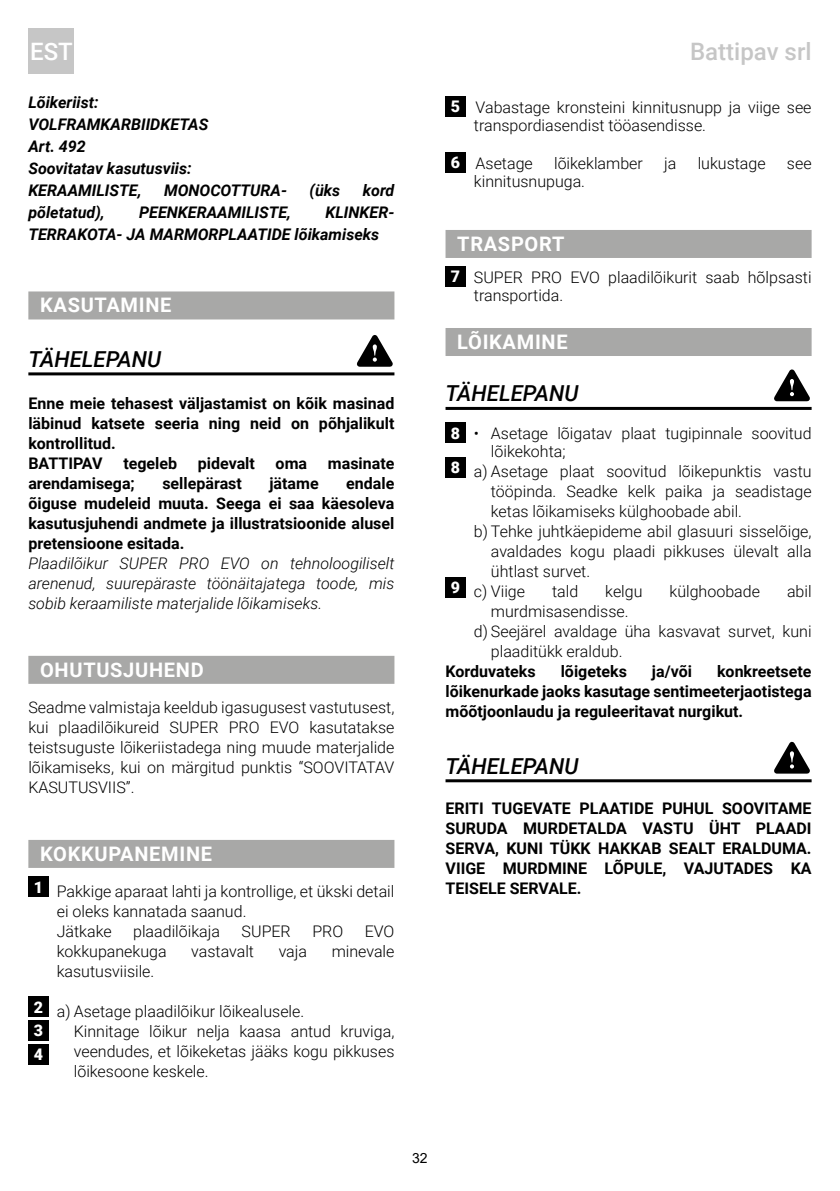
<style>
.page{position:relative;width:840px;height:1191px;background:#fff}
.page>*{position:absolute;margin:0;border:0;box-sizing:border-box;transform-origin:0 0}
.t1{font:500 24px "Roboto";color:#c6c6c6}
.t2{font:500 24px "Roboto";color:#fff}
.t3{font:italic 500 22px "Roboto";color:#000}
.t4{font:700 20px "Roboto";letter-spacing:.035em;color:#fff}
.t5{font:300 16px/20px "Roboto";color:#000}
.t6{font:700 16px/20px "Roboto";color:#000;text-align:justify}
.t7{font:italic 700 16px/22px "Roboto";color:#000}
.t8{font:italic 300 16px/20px "Roboto";color:#000;text-align:justify}
.t9{font:900 16px "Roboto";color:#fff}
.t10{font:14px "Arial";color:#000}
.s1{font-weight:900;color:#fff}
</style>
<div class="page">
<div style="left:28px;top:28px;width:46px;height:46px;background:#c6c6c6"></div>
<div style="left:28px;top:291px;width:366px;height:28px;background:#a8a8a7"></div>
<hr style="left:28px;top:372px;width:366px;height:3px;background:#000">
<div style="left:28px;top:656px;width:366px;height:28px;background:#a8a8a7"></div>
<div style="left:28px;top:840px;width:366px;height:28px;background:#a8a8a7"></div>
<svg style="left:357px;top:335px;width:35px;height:32px"></svg>
<div style="left:28px;top:877px;width:20px;height:20px;background:#000"></div>
<div style="left:28px;top:997px;width:20px;height:20px;background:#000"></div>
<div style="left:28px;top:1020px;width:20px;height:20px;background:#000"></div>
<div style="left:445px;top:230px;width:366px;height:28px;background:#a8a8a7"></div>
<div style="left:445px;top:328px;width:366px;height:28px;background:#a8a8a7"></div>
<hr style="left:445px;top:407px;width:366px;height:3px;background:#000">
<hr style="left:445px;top:779px;width:366px;height:3px;background:#000">
<div style="left:445px;top:96px;width:20px;height:20px;background:#000"></div>
<div style="left:445px;top:152px;width:20px;height:20px;background:#000"></div>
<div style="left:445px;top:266px;width:20px;height:20px;background:#000"></div>
<svg style="left:774px;top:369px;width:35px;height:32px"></svg>
<div style="left:445px;top:423px;width:20px;height:20px;background:#000"></div>
<div style="left:445px;top:457px;width:20px;height:20px;background:#000"></div>
<div style="left:445px;top:577px;width:20px;height:20px;background:#000"></div>
<svg style="left:774px;top:742px;width:35px;height:31px"></svg>
<div style="left:28px;top:1044px;width:20px;height:20px;background:#000"></div>
<h1 class="t2" style="left:30px;top:35px;width:44px">EST</h1>
<h1 class="t1" style="left:689px;top:35px;width:123px">Battipav srl</h1>
<p class="t7" style="left:28px;top:91px;width:181px">Lõikeriist:<br>VOLFRAMKARBIIDKETAS<br>Art. 492<br>Soovitatav kasutusviis:<br>KERAAMILISTE,</p>
<p class="t7" style="left:164px;top:179px;width:125px">MONOCOTTURA-</p>
<p class="t7" style="left:309px;top:179px;width:32px">(üks</p>
<p class="t7" style="left:362px;top:179px;width:33px">kord</p>
<p class="t7" style="left:28px;top:201px;width:78px">põletatud),</p>
<p class="t7" style="left:139px;top:201px;width:153px">PEENKERAAMILISTE,</p>
<p class="t7" style="left:28px;top:201px;width:367px;text-indent:297px">KLINKER-<br>TERRAKOTA- JA MARMORPLAATIDE lõikamiseks</p>
<p class="t4" style="left:40px;top:291px;width:133px">KASUTAMINE</p>
<h2 class="t3" style="left:28px;top:343px;width:134px">TÄHELEPANU</h2>
<p class="t6" style="left:28px;top:392px;width:367px;text-align:left">Enne meie tehasest väljastamist on kõik masinad läbinud katsete seeria ning neid on põhjalikult kontrollitud.<br>BATTIPAV</p>
<p class="t6" style="left:123px;top:452px;width:55px">tegeleb</p>
<p class="t6" style="left:198px;top:452px;width:59px">pidevalt</p>
<p class="t6" style="left:275px;top:452px;width:33px">oma</p>
<p class="t6" style="left:328px;top:452px;width:68px">masinate</p>
<p class="t6" style="left:28px;top:472px;width:108px">arendamisega;</p>
<p class="t6" style="left:162px;top:472px;width:81px">sellepärast</p>
<p class="t6" style="left:269px;top:472px;width:51px">jätame</p>
<p class="t6" style="left:28px;top:472px;width:367px;text-indent:318px">endale õiguse mudeleid muuta. Seega ei saa käesoleva kasutusjuhendi andmete ja illustratsioonide alusel pretensioone esitada.</p>
<p class="t8" style="left:28px;top:552px;width:367px">Plaadilõikur SUPER PRO EVO on tehnoloogiliselt arenenud, suurepäraste töönäitajatega toode, mis sobib keraamiliste materjalide lõikamiseks.</p>
<p class="t4" style="left:40px;top:655px;width:165px">OHUTUSJUHEND</p>
<p class="t5" style="left:28px;top:696px;width:367px;text-align:justify">Seadme valmistaja keeldub igasugusest vastutusest, kui plaadilõikureid SUPER PRO EVO kasutatakse teistsuguste lõikeriistadega ning muude materjalide lõikamiseks, kui on märgitud punktis “SOOVITATAV KASUTUSVIIS”.</p>
<p class="t4" style="left:40px;top:839px;width:173px">KOKKUPANEMINE</p>
<p class="t5" style="left:57px;top:880px;width:339px;text-indent:-23px"><sup>1</sup> Pakkige aparaat lahti ja kontrollige, et ükski detail ei oleks kannatada saanud.<br>Jätkake</p>
<p class="t5" style="left:133px;top:920px;width:88px">plaadilõikaja</p>
<p class="t5" style="left:241px;top:920px;width:51px">SUPER</p>
<p class="t5" style="left:312px;top:920px;width:32px">PRO</p>
<p class="t5" style="left:364px;top:920px;width:31px">EVO</p>
<p class="t5" style="left:57px;top:940px;width:111px">kokkupanekuga</p>
<p class="t5" style="left:191px;top:940px;width:64px">vastavalt</p>
<p class="t5" style="left:278px;top:940px;width:30px">vaja</p>
<p class="t5" style="left:331px;top:940px;width:64px">minevale</p>
<p class="t5" style="left:57px;top:960px;width:99px">kasutusviisile.</p>
<p class="t5" style="left:34px;top:1001px;width:272px;line-height:19.4px"><sup>2</sup> a) Asetage plaadilõikur lõikealusele.<br><span class="s1">3</span></p>
<p class="t5" style="left:74px;top:1020px;width:322px;text-align:justify">Kinnitage lõikur nelja kaasa antud kruviga, veendudes, et lõikeketas jääks kogu pikkuses lõikesoone keskele.</p>
<p class="t9" style="left:34px;top:1043px;width:11px">4</p>
<p class="t5" style="left:473px;top:98px;width:339px;line-height:18px;text-indent:-23px"><span class="s1">5</span> Vabastage kronsteini kinnitusnupp ja viige see transpordiasendist tööasendisse.</p>
<p class="t5" style="left:450px;top:153px;width:83px"><span class="s1">6</span> Asetage</p>
<p class="t5" style="left:553px;top:153px;width:90px">lõikeklamber</p>
<p class="t5" style="left:663px;top:153px;width:14px">ja</p>
<p class="t5" style="left:697px;top:153px;width:69px">lukustage</p>
<p class="t5" style="left:786px;top:153px;width:26px">see</p>
<p class="t5" style="left:473px;top:171px;width:113px">kinnitusnupuga.</p>
<p class="t4" style="left:457px;top:230px;width:109px">TRASPORT</p>
<p class="t5" style="left:473px;top:268px;width:339px;line-height:18px;text-indent:-23px"><span class="s1">7</span> SUPER PRO EVO plaadilõikurit saab hõlpsasti transportida.</p>
<p class="t4" style="left:457px;top:328px;width:112px">LÕIKAMINE</p>
<h2 class="t3" style="left:445px;top:378px;width:134px">TÄHELEPANU</h2>
<p class="t5" style="left:490px;top:424px;width:322px;line-height:18px;text-indent:-40px"><span class="s1">8</span> • Asetage lõigatav plaat tugipinnale soovitud lõikekohta;</p>
<p class="t5" style="left:450px;top:461px;width:362px"><sup>8</sup> a) Asetage plaat soovitud lõikepunktis vastu</p>
<p class="t5" style="left:490px;top:481px;width:322px">tööpinda. Seadke kelk paika ja seadistage</p>
<p class="t5" style="left:490px;top:501px;width:252px">ketas lõikamiseks külghoobade abil.</p>
<p class="t5" style="left:473px;top:521px;width:339px">b) Tehke juhtkäepideme abil glasuuri sisselõige,</p>
<p class="t5" style="left:490px;top:541px;width:322px">avaldades kogu plaadi pikkuses ülevalt alla</p>
<p class="t5" style="left:490px;top:561px;width:101px">ühtlast survet.</p>
<p class="t5" style="left:450px;top:581px;width:76px"><sup>9</sup> c) Viige</p>
<p class="t5" style="left:552px;top:581px;width:28px">tald</p>
<p class="t5" style="left:605px;top:581px;width:39px">kelgu</p>
<p class="t5" style="left:669px;top:581px;width:92px">külghoobade</p>
<p class="t5" style="left:786px;top:581px;width:26px">abil</p>
<p class="t5" style="left:490px;top:601px;width:139px">murdmisasendisse.</p>
<p class="t5" style="left:473px;top:621px;width:339px">d) Seejärel avaldage üha kasvavat survet, kuni</p>
<p class="t5" style="left:490px;top:641px;width:133px">plaaditükk eraldub.</p>
<p class="t6" style="left:445px;top:661px;width:92px">Korduvateks</p>
<p class="t6" style="left:560px;top:661px;width:68px">lõigeteks</p>
<p class="t6" style="left:651px;top:661px;width:41px">ja/või</p>
<p class="t6" style="left:445px;top:661px;width:367px;text-indent:271px">konkreetsete lõikenurkade jaoks kasutage sentimeeterjaotistega mõõtjoonlaudu ja reguleeritavat nurgikut.</p>
<h2 class="t3" style="left:445px;top:750px;width:134px">TÄHELEPANU</h2>
<p class="t6" style="left:445px;top:797px;width:367px">ERITI TUGEVATE PLAATIDE PUHUL SOOVITAME SURUDA MURDETALDA VASTU ÜHT PLAADI SERVA, KUNI TÜKK HAKKAB SEALT ERALDUMA.<br>VIIGE MURDMINE LÕPULE, VAJUTADES KA TEISELE SERVALE.</p>
<p class="t10" style="left:412px;top:1148px;width:17px">32</p>
</div>
